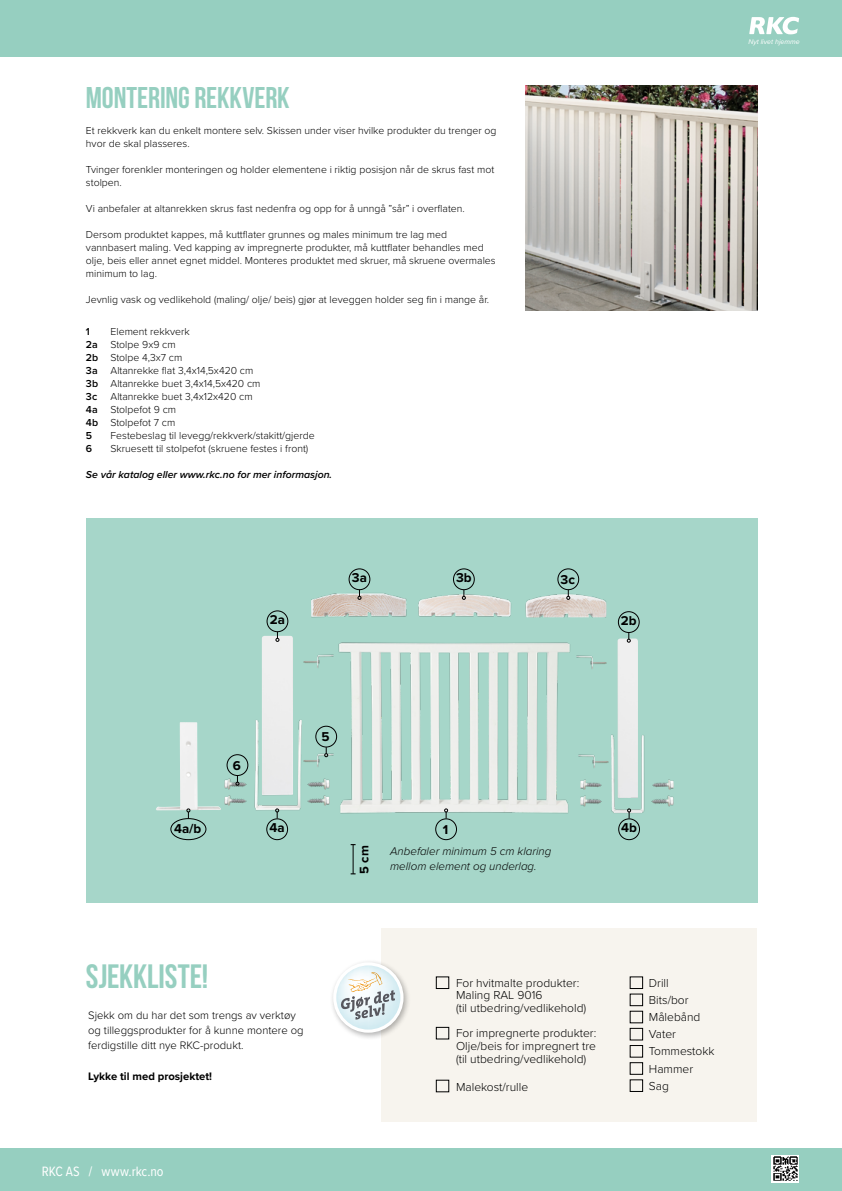
<style>
.page{position:relative;width:842px;height:1191px;background:#fff}
.page>*{position:absolute;margin:0;border:0;box-sizing:border-box;transform-origin:0 0}
.t1{font:700 33.8px "Bebas Neue";color:#96cfc0}
.t2{font:700 30px "Bebas Neue";letter-spacing:-.005em;color:#96cfc0}
.t3{font:14px "Proxima Nova Cond";color:#fff}
.t4{font:700 13.3px "Proxima Nova";color:#000}
.t5{font:700 12.8px "Proxima Nova";color:#000}
.t6{font:300 12px/17.2px "Proxima Nova";color:#000}
.t7{font:italic 300 11.6px "Proxima Nova";color:#000}
.t8{font:300 11.2px/15.2px "Proxima Nova";color:#000}
.t9{font:700 11.2px "Proxima Nova";color:#000}
.t10{font:300 10.5px/13px "Proxima Nova";color:#000}
.t11{font:italic 600 10.5px "Proxima Nova";color:#000}
.t12{font:600 10.5px "Proxima Nova";color:#000}
.t13{font:italic 7px "Proxima Nova";color:#fff}
.s1{font-weight:600}
</style>
<div class="page">
<img style="left:526px;top:86px;width:231px;height:224px">
<div style="left:381px;top:928px;width:376px;height:194px;background:#f7f4ee"></div>
<div style="left:330px;top:959px;width:82px;height:81px;background:#000;opacity:.3"></div>
<svg style="left:333px;top:962px;width:71px;height:70px"></svg>
<img style="left:349px;top:972px;width:33px;height:20px">
<div style="left:0;top:0;width:842px;height:57px;background:#96cfc0"></div>
<div style="left:0;top:1148px;width:842px;height:43px;background:#96cfc0"></div>
<svg style="left:749px;top:17px;width:50px;height:17px"></svg>
<div style="left:436px;top:1027px;width:13px;height:12px;border:1px solid #000"></div>
<div style="left:436px;top:1080px;width:13px;height:12px;border:1px solid #000"></div>
<div style="left:630px;top:993px;width:13px;height:13px;border:1px solid #000"></div>
<div style="left:630px;top:1011px;width:13px;height:12px;border:1px solid #000"></div>
<div style="left:630px;top:1028px;width:13px;height:12px;border:1px solid #000"></div>
<div style="left:630px;top:1045px;width:13px;height:12px;border:1px solid #000"></div>
<div style="left:630px;top:1062px;width:13px;height:12px;border:1px solid #000"></div>
<div style="left:86px;top:518px;width:671px;height:384px;background:#a6d6c9"></div>
<img style="left:336px;top:642px;width:234px;height:184px">
<div style="left:262px;top:636px;width:31px;height:76px;background:#efefef"></div>
<div style="left:617px;top:638px;width:21px;height:86px;background:#eee"></div>
<img style="left:247px;top:712px;width:57px;height:107px">
<img style="left:608px;top:724px;width:37px;height:101px">
<img style="left:224px;top:795px;width:30px;height:16px">
<img style="left:224px;top:774px;width:30px;height:21px">
<img style="left:580px;top:795px;width:30px;height:17px">
<img style="left:580px;top:775px;width:30px;height:20px">
<img style="left:299px;top:791px;width:31px;height:20px">
<img style="left:300px;top:774px;width:30px;height:21px">
<img style="left:644px;top:795px;width:30px;height:17px">
<img style="left:644px;top:775px;width:30px;height:20px">
<img style="left:304px;top:654px;width:30px;height:14px">
<img style="left:576px;top:655px;width:31px;height:14px">
<img style="left:304px;top:753px;width:30px;height:14px">
<img style="left:578px;top:754px;width:30px;height:14px">
<div style="left:315px;top:726px;width:22px;height:21px;border:1px solid #000;border-radius:50%"></div>
<svg style="left:324px;top:747px;width:4px;height:10px"></svg>
<div style="left:266px;top:818px;width:22px;height:22px;border:1px solid #000;border-radius:50%"></div>
<svg style="left:275px;top:808px;width:4px;height:10px"></svg>
<div style="left:618px;top:818px;width:22px;height:22px;border:1px solid #000;border-radius:50%"></div>
<svg style="left:627px;top:808px;width:4px;height:10px"></svg>
<div style="left:435px;top:818px;width:22px;height:22px;border:1px solid #000;border-radius:50%"></div>
<svg style="left:444px;top:808px;width:4px;height:10px"></svg>
<div style="left:227px;top:754px;width:21px;height:22px;border:1px solid #000;border-radius:50%"></div>
<svg style="left:236px;top:775px;width:3px;height:10px"></svg>
<div style="left:267px;top:610px;width:21px;height:22px;border:1px solid #000;border-radius:50%"></div>
<svg style="left:276px;top:632px;width:3px;height:10px"></svg>
<div style="left:618px;top:611px;width:22px;height:22px;border:1px solid #000;border-radius:50%"></div>
<svg style="left:627px;top:632px;width:4px;height:10px"></svg>
<hr style="left:353px;top:844px;width:1px;height:30px;background:#000">
<img style="left:156px;top:722px;width:65px;height:88px">
<div style="left:170px;top:818px;width:36px;height:22px;border:1px solid #000;border-radius:50%"></div>
<svg style="left:186px;top:808px;width:4px;height:10px"></svg>
<img style="left:311px;top:587px;width:96px;height:31px">
<img style="left:418px;top:584px;width:93px;height:33px">
<img style="left:525px;top:588px;width:82px;height:30px">
<div style="left:349px;top:568px;width:21px;height:22px;border:1px solid #000;border-radius:50%"></div>
<svg style="left:358px;top:590px;width:3px;height:10px"></svg>
<div style="left:453px;top:568px;width:22px;height:22px;border:1px solid #000;border-radius:50%"></div>
<svg style="left:462px;top:590px;width:4px;height:10px"></svg>
<div style="left:557px;top:568px;width:22px;height:22px;border:1px solid #000;border-radius:50%"></div>
<svg style="left:566px;top:590px;width:4px;height:10px"></svg>
<img style="left:772px;top:1155px;width:26px;height:27px">
<h2 class="t2" style="left:86px;top:81px;width:205px">MONTERING REKKVERK</h2>
<p class="t10" style="left:86px;top:124px;width:412px">Et rekkverk kan du enkelt montere selv. Skissen under viser hvilke produkter du trenger og hvor de skal plasseres.</p>
<p class="t10" style="left:86px;top:163px;width:410px">Tvinger forenkler monteringen og holder elementene i riktig posisjon når de skrus fast mot stolpen.</p>
<p class="t10" style="left:86px;top:202px;width:380px">Vi anbefaler at altanrekken skrus fast nedenfra og opp for å unngå ”sår” i overflaten.</p>
<p class="t10" style="left:86px;top:228px;width:411px">Dersom produktet kappes, må kuttflater grunnes og males minimum tre lag med vannbasert maling. Ved kapping av impregnerte produkter, må kuttflater behandles med olje, beis eller annet egnet middel. Monteres produktet med skruer, må skruene overmales minimum to lag.</p>
<p class="t10" style="left:86px;top:293px;width:405px">Jevnlig vask og vedlikehold (maling/ olje/ beis) gjør at leveggen holder seg fin i mange år.</p>
<p class="t12" style="left:86px;top:323px;width:5px">1</p>
<p class="t10" style="left:86px;top:324px;width:176px;text-indent:25px">Element rekkverk<br><span class="s1">2a</span> Stolpe 9x9 cm<br><span class="s1">2b</span> Stolpe 4,3x7 cm<br><span class="s1">3a</span> Altanrekke fl at 3,4x14,5x420 cm<br><span class="s1">3b</span> Altanrekke buet 3,4x14,5x420 cm<br><span class="s1">3c</span></p>
<p class="t10" style="left:86px;top:389px;width:168px;text-indent:25px">Altanrekke buet 3,4x12x420 cm<br><span class="s1">4a</span> Stolpefot 9 cm<br><span class="s1">4b</span> Stolpefot 7 cm<br><span class="s1">5</span></p>
<p class="t10" style="left:111px;top:428px;width:206px">Festebeslag til levegg/rekkverk/stakitt/gjerde</p>
<p class="t12" style="left:86px;top:440px;width:8px">6</p>
<p class="t10" style="left:111px;top:441px;width:199px">Skruesett til stolpefot (skruene festes i front)</p>
<p class="t11" style="left:86px;top:466px;width:248px">Se vår katalog eller www.rkc.no for mer informasjon.</p>
<p class="t4" style="left:352px;top:568px;width:17px">3a</p>
<p class="t4" style="left:456px;top:568px;width:17px">3b</p>
<p class="t4" style="left:560px;top:569px;width:16px">3c</p>
<p class="t4" style="left:270px;top:610px;width:17px">2a</p>
<p class="t4" style="left:621px;top:610px;width:17px">2b</p>
<p class="t13" style="left:748px;top:37px;width:53px">Nyt livet hjemme</p>
<p class="t4" style="left:174px;top:818px;width:29px">4a/b</p>
<p class="t4" style="left:233px;top:755px;width:10px">6</p>
<p class="t4" style="left:322px;top:726px;width:10px">5</p>
<p class="t4" style="left:270px;top:817px;width:17px">4a</p>
<p class="t4" style="left:443px;top:819px;width:7px">1</p>
<p class="t4" style="left:621px;top:817px;width:17px">4b</p>
<p class="t5" style="left:355px;top:873px;width:30px;rotate:-90deg">5 cm</p>
<p class="t7" style="left:390px;top:843px;width:163px">Anbefaler minimum 5 cm klaring</p>
<p class="t7" style="left:390px;top:857px;width:148px">mellom element og underlag.</p>
<h1 class="t1" style="left:86px;top:958px;width:124px">SJEKKLISTE!</h1>
<p class="t8" style="left:88px;top:1007px;width:217px">Sjekk om du har det som trengs av verktøy og tilleggsprodukter for å kunne montere og ferdigstille ditt nye RKC-produkt.</p>
<p class="t9" style="left:88px;top:1067px;width:125px">Lykke til med prosjektet!</p>
<h3 class="t3" style="left:42px;top:1161px;width:123px">RKC AS / www.rkc.no</h3>
<p class="t6" style="left:456px;top:975px;width:132px;line-height:12.7px">For hvitmalte produkter:<br>Maling RAL 9016<br>(til utbedring/vedlikehold)</p>
<p class="t6" style="left:456px;top:1026px;width:142px;line-height:12.7px;text-align:justify">For impregnerte produkter:<br>Olje/beis for impregnert tre (til utbedring/vedlikehold)</p>
<p class="t6" style="left:456px;top:1077px;width:74px">Malekost/rulle</p>
<p class="t6" style="left:649px;top:973px;width:67px">Drill<br>Bits/bor<br>Målebånd<br>Vater<br>Tommestokk<br>Hammer<br>Sag</p>
</div>
